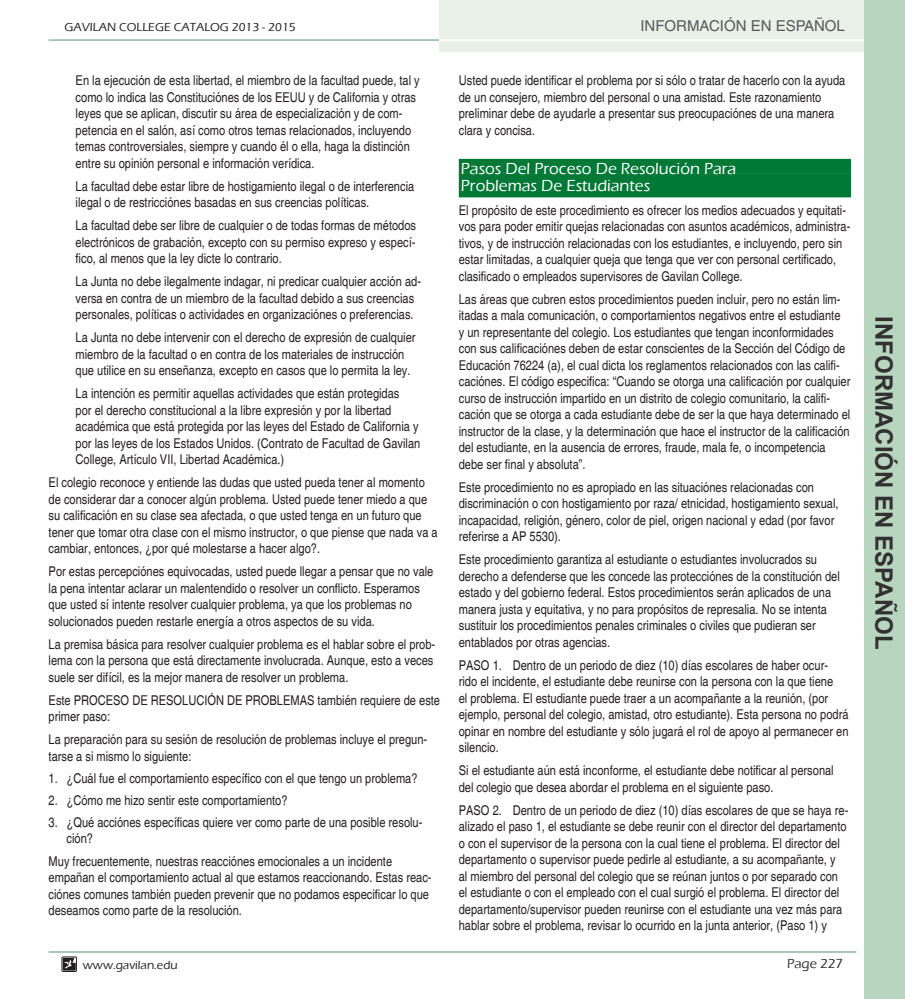
<style>
.page{position:relative;width:905px;height:999px;background:#fff}
.page>*{position:absolute;margin:0;border:0;box-sizing:border-box;transform-origin:0 0}
.t1{font:700 24px "Arial";color:#323031}
.SUB_Headline_color_1{font:500 16.5px/16.8px "Eras ITC";color:#fff}
.t2{font:15px "Helvetica";color:#58595b}
.body_text{font:condensed 13.5px/16.5px "Helvetica";color:#231f20}
.Body_Text_Indent{font:condensed 13.5px/16.5px "Helvetica";color:#231f20}
.Bulleted_Body{font:condensed 13.5px/16.5px "Helvetica";color:#231f20}
.t3{font:500 13.5px "Eras ITC";color:#323031}
.t4{font:500 12px "Eras ITC";color:#231f20}
</style>
<div class="page">
<div style="left:439px;top:0;width:465px;height:51px;background:#e9f1e9"></div>
<hr style="left:438px;top:40px;width:466px;height:1px;background:#fff">
<hr style="left:49px;top:39px;width:390px;height:2px;background:#87bb95">
<hr style="left:49px;top:951px;width:807px;height:2px;background:#87bb95">
<div style="left:62px;top:957px;width:15px;height:15px;border:1px solid #231f20"></div>
<svg style="left:63px;top:958px;width:13px;height:13px"></svg>
<div style="left:863px;top:0;width:41px;height:999px;background:#b8d6bf"></div>
<div style="left:459px;top:159px;width:391px;height:15px;background:#007836"></div>
<div style="left:459px;top:173px;width:391px;height:24px;background:#007836"></div>
<p class="t4" style="left:65px;top:20px;width:233px">GAVILAN COLLEGE CATALOG 2013 - 2015</p>
<p class="t2" style="left:640px;top:17px;width:206px">INFORMACIÓN EN ESPAÑOL</p>
<p class="Body_Text_Indent" style="left:76px;top:73px;width:345px">En la ejecución de esta libertad, el miembro de la facultad puede, tal y como lo indica las Constituciónes de los EEUU y de California y otras leyes que se aplican, discutir su área de especialización y de com&shy;petencia en el salón, así como otros temas relacionados, incluyendo temas controversiales, siempre y cuando él o ella, haga la distinción entre su opinión personal e información verídica.</p>
<p class="Body_Text_Indent" style="left:76px;top:178px;width:340px">La facultad debe estar libre de hostigamiento ilegal o de interferencia ilegal o de restricciónes basadas en sus creencias políticas.</p>
<p class="Body_Text_Indent" style="left:76px;top:218px;width:342px;text-align:justify">La facultad debe ser libre de cualquier o de todas formas de métodos electrónicos de grabación, excepto con su permiso expreso y especí&shy;fico, al menos que la ley dicte lo contrario.</p>
<p class="Body_Text_Indent" style="left:76px;top:274px;width:347px">La Junta no debe ilegalmente indagar, ni predicar cualquier acción ad&shy;versa en contra de un miembro de la facultad debido a sus creencias personales, políticas o actividades en organizaciónes o preferencias.</p>
<p class="Body_Text_Indent" style="left:76px;top:329px;width:341px">La Junta no debe intervenir con el derecho de expresión de cualquier miembro de la facultad o en contra de los materiales de instrucción que utilice en su enseñanza, excepto en casos que lo permita la ley.</p>
<p class="Body_Text_Indent" style="left:76px;top:385px;width:346px">La intención es permitir aquellas actividades que están protegidas<br>por el derecho constitucional a la libre expresión y por la libertad académica que está protegida por las leyes del Estado de California y por las leyes de los Estados Unidos. (Contrato de Facultad de Gavilan College, Artículo VII, Libertad Académica.)</p>
<p class="body_text" style="left:49px;top:474px;width:390px">El colegio reconoce y entiende las dudas que usted pueda tener al momento de considerar dar a conocer algún problema. Usted puede tener miedo a que su calificación en su clase sea afectada, o que usted tenga en un futuro que tener que tomar otra clase con el mismo instructor, o que piense que nada va a cambiar, entonces, ¿por qué molestarse a hacer algo?.</p>
<p class="body_text" style="left:49px;top:563px;width:386px">Por estas percepciónes equivocadas, usted puede llegar a pensar que no vale la pena intentar aclarar un malentendido o resolver un conflicto. Esperamos que usted sí intente resolver cualquier problema, ya que los problemas no solucionados pueden restarle energía a otros aspectos de su vida.</p>
<p class="body_text" style="left:49px;top:636px;width:388px">La premisa básica para resolver cualquier problema es el hablar sobre el prob&shy;lema con la persona que está directamente involucrada. Aunque, esto a veces suele ser difícil, es la mejor manera de resolver un problema.</p>
<p class="body_text" style="left:49px;top:692px;width:393px">Este PROCESO DE RESOLUCIÓN DE PROBLEMAS también requiere de este primer paso:</p>
<p class="body_text" style="left:49px;top:731px;width:380px">La preparación para su sesión de resolución de problemas incluye el pregun&shy;tarse a si mismo lo siguiente:</p>
<p class="Bulleted_Body" style="left:49px;top:770px;width:370px">1. ¿Cuál fue el comportamiento específico con el que tengo un problema?</p>
<p class="Bulleted_Body" style="left:49px;top:792px;width:240px">2. ¿Cómo me hizo sentir este comportamiento?</p>
<p class="Bulleted_Body" style="left:67px;top:814px;width:357px;text-indent:-18px">3. ¿Qué acciónes específicas quiere ver como parte de una posible resolu&shy;ción?</p>
<p class="body_text" style="left:49px;top:853px;width:384px">Muy frecuentemente, nuestras reacciónes emocionales a un incidente empañan el comportamiento actual al que estamos reaccionando. Estas reac&shy;ciónes comunes también pueden prevenir que no podamos especificar lo que deseamos como parte de la resolución.</p>
<p class="body_text" style="left:459px;top:73px;width:388px">Usted puede identificar el problema por si sólo o tratar de hacerlo con la ayuda de un consejero, miembro del personal o una amistad. Este razonamiento preliminar debe de ayudarle a presentar sus preocupaciónes de una manera clara y concisa.</p>
<p class="SUB_Headline_color_1" style="left:461px;top:160px;width:277px">Pasos Del Proceso De Resolución Para<br>Problemas De Estudiantes</p>
<p class="body_text" style="left:459px;top:202px;width:393px">El propósito de este procedimiento es ofrecer los medios adecuados y equitati&shy;vos para poder emitir quejas relacionadas con asuntos académicos, administra&shy;tivos, y de instrucción relacionadas con los estudiantes, e incluyendo, pero sin estar limitadas, a cualquier queja que tenga que ver con personal certificado, clasificado o empleados supervisores de Gavilan College.</p>
<p class="body_text" style="left:459px;top:291px;width:393px">Las áreas que cubren estos procedimientos pueden incluir, pero no están lim&shy;itadas a mala comunicación, o comportamientos negativos entre el estudiante<br>y un representante del colegio. Los estudiantes que tengan inconformidades con sus calificaciónes deben de estar conscientes de la Sección del Código de Educación 76224 (a), el cual dicta los reglamentos relacionados con las califi&shy;caciónes. El código especifica: “Cuando se otorga una calificación por cualquier curso de instrucción impartido en un distrito de colegio comunitario, la califi&shy;cación que se otorga a cada estudiante debe de ser la que haya determinado el instructor de la clase, y la determinación que hace el instructor de la calificación del estudiante, en la ausencia de errores, fraude, mala fe, o incompetencia debe ser final y absoluta”.</p>
<p class="body_text" style="left:459px;top:479px;width:381px">Este procedimiento no es apropiado en las situaciónes relacionadas con discriminación o con hostigamiento por raza/ etnicidad, hostigamiento sexual, incapacidad, religión, género, color de piel, origen nacional y edad (por favor referirse a AP 5530).</p>
<p class="body_text" style="left:459px;top:551px;width:382px">Este procedimiento garantiza al estudiante o estudiantes involucrados su derecho a defenderse que les concede las protecciónes de la constitución del estado y del gobierno federal. Estos procedimientos serán aplicados de una manera justa y equitativa, y no para propósitos de represalia. No se intenta sustituir los procedimientos penales criminales o civiles que pudieran ser entablados por otras agencias.</p>
<p class="body_text" style="left:459px;top:657px;width:391px">PASO 1. Dentro de un periodo de diez (10) días escolares de haber ocur&shy;rido el incidente, el estudiante debe reunirse con la persona con la que tiene<br>el problema. El estudiante puede traer a un acompañante a la reunión, (por ejemplo, personal del colegio, amistad, otro estudiante). Esta persona no podrá opinar en nombre del estudiante y sólo jugará el rol de apoyo al permanecer en silencio.</p>
<p class="body_text" style="left:459px;top:762px;width:376px">Si el estudiante aún está inconforme, el estudiante debe notificar al personal del colegio que desea abordar el problema en el siguiente paso.</p>
<p class="body_text" style="left:459px;top:802px;width:391px">PASO 2. Dentro de un periodo de diez (10) días escolares de que se haya re&shy;alizado el paso 1, el estudiante se debe reunir con el director del departamento o con el supervisor de la persona con la cual tiene el problema. El director del departamento o supervisor puede pedirle al estudiante, a su acompañante, y<br>al miembro del personal del colegio que se reúnan juntos o por separado con el estudiante o con el empleado con el cual surgió el problema. El director del departamento/supervisor pueden reunirse con el estudiante una vez más para hablar sobre el problema, revisar lo ocurrido en la junta anterior, (Paso 1) y</p>
<h1 class="t1" style="left:899px;top:316px;width:334px;rotate:90deg">INFORMACIÓN EN ESPAÑOL</h1>
<p class="t4" style="left:83px;top:958px;width:96px">www.gavilan.edu</p>
<p class="t3" style="left:787px;top:956px;width:58px">Page 227</p>
</div>
